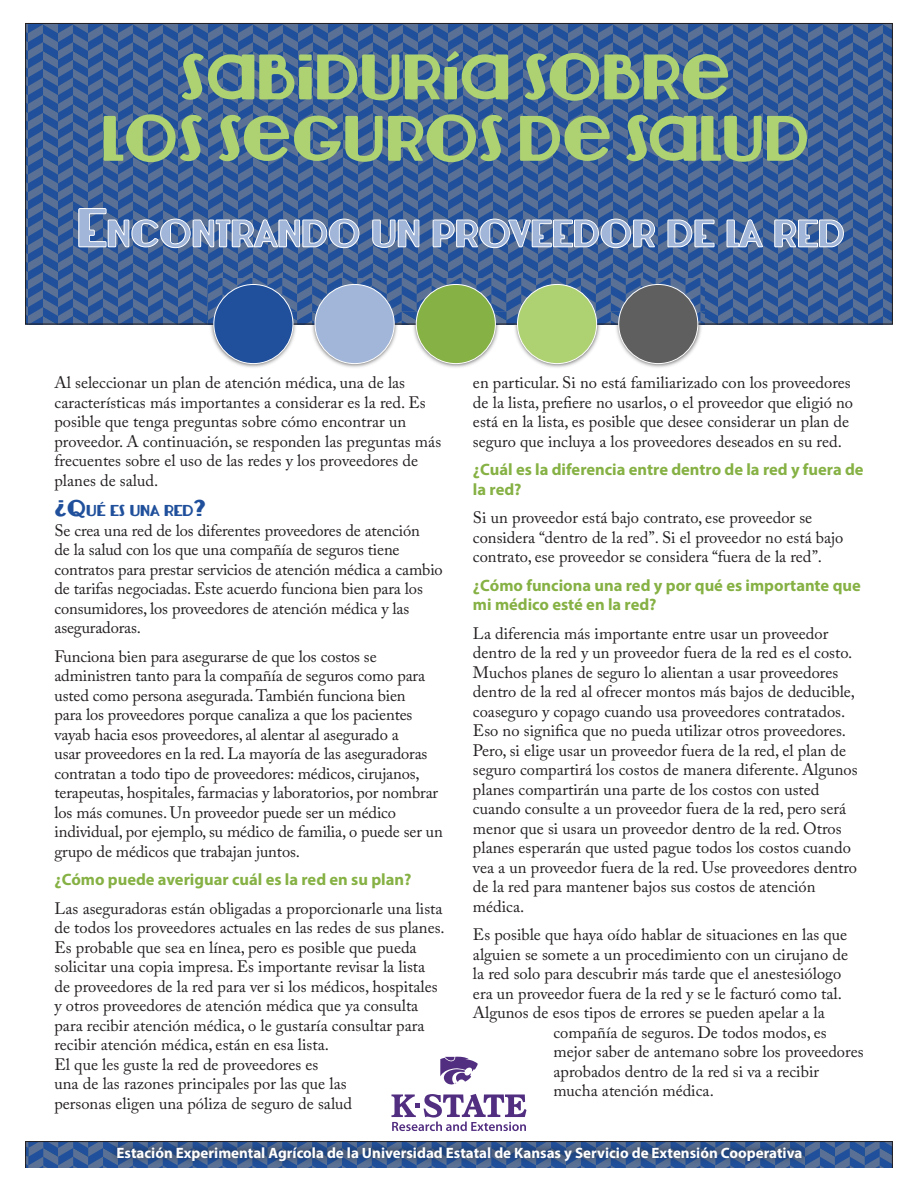
<style>
.page{position:relative;width:918px;height:1188px;background:#fff}
.page>*{position:absolute;margin:0;border:0;box-sizing:border-box;transform-origin:0 0}
.t1{font:51.15px/61.3px "Lemondrop";color:#aed272;text-align:center}
.t2{font:30.6px "Lemondrop";color:#a1b6d9}
.Body{font:16.5px/19.5px "Adobe Caslon Pro";color:#231f20}
.Body-2{font:700 16.5px/19.5px "Myriad Pro";color:#86b144}
.KSRE{font:700 15px "Myriad Pro";color:#fff}
.t3{font:12.6px "Lemondrop";color:#20509b}
.s1{font-size:43.65px}
.s2{font-size:18px}
</style>
<div class="page">
<svg style="left:27px;top:25px;width:864px;height:297px;background:#3c6097"></svg>
<img style="left:207px;top:278px;width:497px;height:90px">
<div style="left:517px;top:284px;width:80px;height:80px;background:#aed272;border-radius:50%"></div>
<div style="left:517px;top:284px;width:80px;height:80px;border:1px solid #fff;border-radius:50%"></div>
<div style="left:416px;top:284px;width:79px;height:80px;background:#86b144;border-radius:50%"></div>
<div style="left:416px;top:284px;width:80px;height:80px;border:1px solid #fff;border-radius:50%"></div>
<div style="left:315px;top:284px;width:79px;height:80px;background:#a1b6d9;border-radius:50%"></div>
<div style="left:315px;top:284px;width:79px;height:80px;border:1px solid #fff;border-radius:50%"></div>
<div style="left:214px;top:284px;width:79px;height:80px;background:#20509b;border-radius:50%"></div>
<div style="left:214px;top:284px;width:79px;height:80px;border:1px solid #fff;border-radius:50%"></div>
<div style="left:619px;top:284px;width:79px;height:80px;background:#5f5f5f;border-radius:50%"></div>
<div style="left:619px;top:284px;width:79px;height:80px;border:1px solid #fff;border-radius:50%"></div>
<svg style="left:78px;top:208px;width:281px;height:40px;background:#5675a5"></svg>
<svg style="left:372px;top:220px;width:47px;height:28px"></svg>
<svg style="left:433px;top:219px;width:222px;height:29px;background:#607daa"></svg>
<svg style="left:668px;top:220px;width:46px;height:27px"></svg>
<svg style="left:727px;top:219px;width:36px;height:28px"></svg>
<svg style="left:774px;top:220px;width:70px;height:27px;background:#627fab"></svg>
<svg style="left:26px;top:1142px;width:866px;height:26px;background:#3c6097"></svg>
<svg style="left:392px;top:1094px;width:134px;height:37px"></svg>
<svg style="left:440px;top:1057px;width:38px;height:28px"></svg>
<div style="left:109px;top:1139px;width:701px;height:29px;background:#231f20;opacity:.75"></div>
<p class="t1" style="left:101px;top:49px;width:710px">SABIDURÍA SOBRE<br>LOS SEGUROS DE SALUD</p>
<p class="t2" style="left:76px;top:212px;width:770px"><span class="s1">E</span>NCONTRANDO UN PROVEEDOR DE LA RED</p>
<p class="Body" style="left:54px;top:373px;width:388px">Al seleccionar un plan de atención médica, una de las características más importantes a considerar es la red. Es posible que tenga preguntas sobre cómo encontrar un proveedor. A continuación, se responden las preguntas más frecuentes sobre el uso de las redes y los proveedores de planes de salud.</p>
<p class="t3" style="left:54px;top:502px;width:153px"><span class="s2">¿Q</span>UÉ ES UNA RED<span class="s2">?</span></p>
<p class="Body" style="left:54px;top:520px;width:390px">Se crea una red de los diferentes proveedores de atención<br>de la salud con los que una compañía de seguros tiene contratos para prestar servicios de atención médica a cambio de tarifas negociadas. Este acuerdo funciona bien para los consumidores, los proveedores de atención médica y las aseguradoras.</p>
<p class="Body" style="left:54px;top:646px;width:390px">Funciona bien para asegurarse de que los costos se administren tanto para la compañía de seguros como para usted como persona asegurada. También funciona bien<br>para los proveedores porque canaliza a que los pacientes vayab hacia esos proveedores, al alentar al asegurado a<br>usar proveedores en la red. La mayoría de las aseguradoras contratan a todo tipo de proveedores: médicos, cirujanos, terapeutas, hospitales, farmacias y laboratorios, por nombrar los más comunes. Un proveedor puede ser un médico individual, por ejemplo, su médico de familia, o puede ser un grupo de médicos que trabajan juntos.</p>
<p class="Body-2" style="left:54px;top:870px;width:358px">¿Cómo puede averiguar cuál es la red en su plan?</p>
<p class="Body" style="left:54px;top:898px;width:392px">Las aseguradoras están obligadas a proporcionarle una lista de todos los proveedores actuales en las redes de sus planes.<br>Es probable que sea en línea, pero es posible que pueda solicitar una copia impresa. Es importante revisar la lista de proveedores de la red para ver si los médicos, hospitales y otros proveedores de atención médica que ya consulta para recibir atención médica, o le gustaría consultar para recibir atención médica, están en esa lista.<br>El que les guste la red de proveedores es<br>una de las razones principales por las que las<br>personas eligen una póliza de seguro de salud</p>
<p class="Body" style="left:473px;top:373px;width:382px">en particular. Si no está familiarizado con los proveedores de la lista, prefiere no usarlos, o el proveedor que eligió no está en la lista, es posible que desee considerar un plan de seguro que incluya a los proveedores deseados en su red.</p>
<p class="Body-2" style="left:473px;top:459px;width:392px">¿Cuál es la diferencia entre dentro de la red y fuera de la red?</p>
<p class="Body" style="left:473px;top:508px;width:372px">Si un proveedor está bajo contrato, ese proveedor se considera “dentro de la red”. Si el proveedor no está bajo contrato, ese proveedor se considera “fuera de la red”.</p>
<p class="Body-2" style="left:473px;top:575px;width:389px">¿Cómo funciona una red y por qué es importante que mi médico esté en la red?</p>
<p class="Body" style="left:473px;top:623px;width:386px">La diferencia más importante entre usar un proveedor dentro de la red y un proveedor fuera de la red es el costo.<br>Muchos planes de seguro lo alientan a usar proveedores dentro de la red al ofrecer montos más bajos de deducible, coaseguro y copago cuando usa proveedores contratados.<br>Eso no significa que no pueda utilizar otros proveedores.<br>Pero, si elige usar un proveedor fuera de la red, el plan de seguro compartirá los costos de manera diferente. Algunos planes compartirán una parte de los costos con usted cuando consulte a un proveedor fuera de la red, pero será menor que si usara un proveedor dentro de la red. Otros planes esperarán que usted pague todos los costos cuando vea a un proveedor fuera de la red. Use proveedores dentro de la red para mantener bajos sus costos de atención médica.</p>
<p class="Body" style="left:473px;top:925px;width:376px">Es posible que haya oído hablar de situaciones en las que</p>
<p class="Body" style="left:473px;top:944px;width:377px">alguien se somete a un procedimiento con un cirujano de</p>
<p class="Body" style="left:473px;top:964px;width:370px">la red solo para descubrir más tarde que el anestesiólogo</p>
<p class="Body" style="left:473px;top:983px;width:370px">era un proveedor fuera de la red y se le facturó como tal.</p>
<p class="Body" style="left:473px;top:1003px;width:353px">Algunos de esos tipos de errores se pueden apelar a la</p>
<p class="Body" style="left:554px;top:1022px;width:275px">compañía de seguros. De todos modos, es</p>
<p class="Body" style="left:554px;top:1042px;width:312px">mejor saber de antemano sobre los proveedores</p>
<p class="Body" style="left:554px;top:1061px;width:267px">aprobados dentro de la red si va a recibir</p>
<p class="Body" style="left:554px;top:1081px;width:162px">mucha atención médica.</p>
<p class="KSRE" style="left:116px;top:1143px;width:688px">Estación Experimental Agrícola de la Universidad Estatal de Kansas y Servicio de Extensión Cooperativa</p>
</div>
